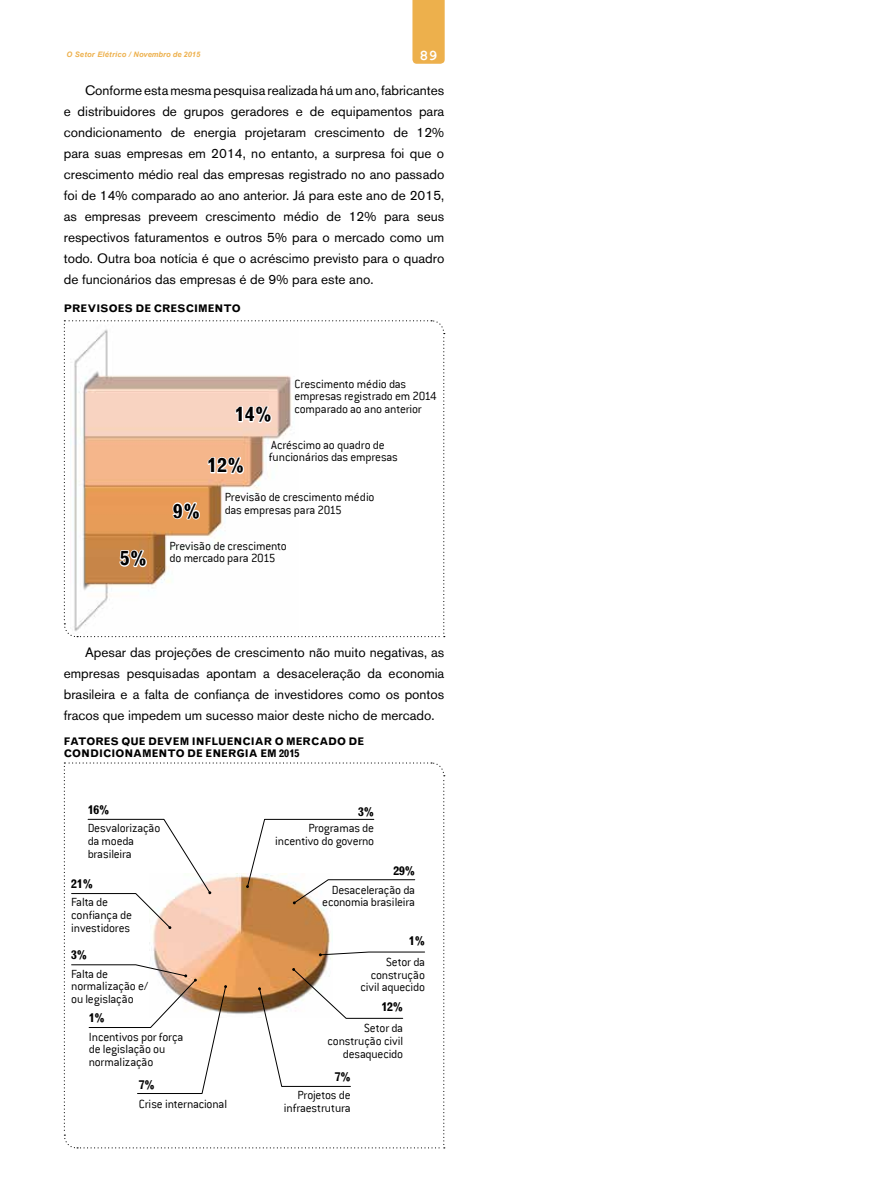
<style>
.page{position:relative;width:893px;height:1191px;background:#fff}
.page>*{position:absolute;margin:0;border:0;box-sizing:border-box;transform-origin:0 0}
.t1{font:700 19.5px "Grotesque MT Std";color:#000}
.t2{font:700 15px "Courier New";color:#fff}
.t3{font:13.5px/21px "Akzidenz Grotesk BE";color:#000;text-align:justify}
.t4{font:300 13.05px/12.6px "Conduit ITC";letter-spacing:-.015em;color:#000}
.t5{font:700 12px "Grotesque MT Std";color:#000}
.t6{font:700 10.5px/12.6px "Grotesque MT Std";color:#000}
.t7{font:italic 700 7.5px "Arial";letter-spacing:.015em;color:#edb04c}
.s1{font-family:"Grotesque MT Std";font-weight:700;font-size:19.5px}
</style>
<div class="page">
<svg style="left:63px;top:320px;width:382px;height:318px"></svg>
<svg style="left:63px;top:762px;width:382px;height:387px"></svg>
<svg style="left:412px;top:0;width:33px;height:64px;background:#edb251"></svg>
<p class="t2" style="left:420px;top:46px;width:19px">89</p>
<p class="t7" style="left:66px;top:49px;width:135px">O Setor Elétrico / Novembro de 2015</p>
<p class="t3" style="left:64px;top:80px;width:382px;text-indent:21px">Conforme esta mesma pesquisa realizada há um ano, fabricantes e distribuidores de grupos geradores e de equipamentos para condicionamento de energia projetaram crescimento de 12% para suas empresas em 2014, no entanto, a surpresa foi que o crescimento médio real das empresas registrado no ano passado foi de 14% comparado ao ano anterior. Já para este ano de 2015, as empresas preveem crescimento médio de 12% para seus respectivos faturamentos e outros 5% para o mercado como um todo. Outra boa notícia é que o acréscimo previsto para o quadro de funcionários das empresas é de 9% para este ano.</p>
<p class="t6" style="left:64px;top:302px;width:178px">PREVISOES DE CRESCIMENTO</p>
<p class="t4" style="left:294px;top:377px;width:144px">Crescimento médio das empresas registrado em 2014 comparado ao ano anterior</p>
<p class="t4" style="left:269px;top:438px;width:130px">Acréscimo ao quadro de funcionários das empresas</p>
<p class="t4" style="left:225px;top:490px;width:151px">Previsão de crescimento médio das empresas para 2015</p>
<p class="t4" style="left:120px;top:539px;width:168px;text-indent:49px">Previsão de crescimento<br><span class="s1">5%</span> do mercado para 2015</p>
<h1 class="t1" style="left:235px;top:403px;width:38px">14%</h1>
<h1 class="t1" style="left:207px;top:454px;width:38px">12%</h1>
<h1 class="t1" style="left:173px;top:499px;width:28px">9%</h1>
<p class="t3" style="left:64px;top:641px;width:382px;text-indent:21px">Apesar das projeções de crescimento não muito negativas, as empresas pesquisadas apontam a desaceleração da economia brasileira e a falta de confiança de investidores como os pontos fracos que impedem um sucesso maior deste nicho de mercado.</p>
<p class="t6" style="left:64px;top:734px;width:302px">FATORES QUE DEVEM INFLUENCIAR O MERCADO DE<br>CONDICIONAMENTO DE ENERGIA EM 2015</p>
<p class="t5" style="left:88px;top:802px;width:23px">16%</p>
<p class="t4" style="left:88px;top:822px;width:74px">Desvalorização da moeda brasileira</p>
<p class="t5" style="left:71px;top:876px;width:23px">21%</p>
<p class="t4" style="left:71px;top:896px;width:62px">Falta de confiança de investidores</p>
<p class="t5" style="left:71px;top:948px;width:17px">3%</p>
<p class="t4" style="left:71px;top:967px;width:78px">Falta de normalização e/ ou legislação</p>
<p class="t5" style="left:89px;top:1010px;width:17px">1%</p>
<p class="t4" style="left:89px;top:1030px;width:96px">Incentivos por força de legislação ou normalização</p>
<p class="t5" style="left:358px;top:804px;width:17px">3%</p>
<p class="t4" style="left:275px;top:821px;width:101px;text-align:right">Programas de incentivo do governo</p>
<p class="t5" style="left:393px;top:863px;width:23px">29%</p>
<p class="t4" style="left:322px;top:883px;width:94px;text-align:right">Desaceleração da economia brasileira</p>
<p class="t5" style="left:409px;top:933px;width:17px">1%</p>
<p class="t4" style="left:361px;top:955px;width:66px;text-align:right">Setor da construção civil aquecido</p>
<p class="t4" style="left:328px;top:1022px;width:77px;text-align:right">Setor da construção civil desaquecido</p>
<p class="t5" style="left:381px;top:1000px;width:23px">12%</p>
<p class="t5" style="left:335px;top:1069px;width:17px">7%</p>
<p class="t5" style="left:139px;top:1077px;width:17px">7%</p>
<p class="t4" style="left:139px;top:1097px;width:90px">Crise internacional</p>
<p class="t4" style="left:284px;top:1088px;width:68px;text-align:right">Projetos de infraestrutura</p>
</div>
